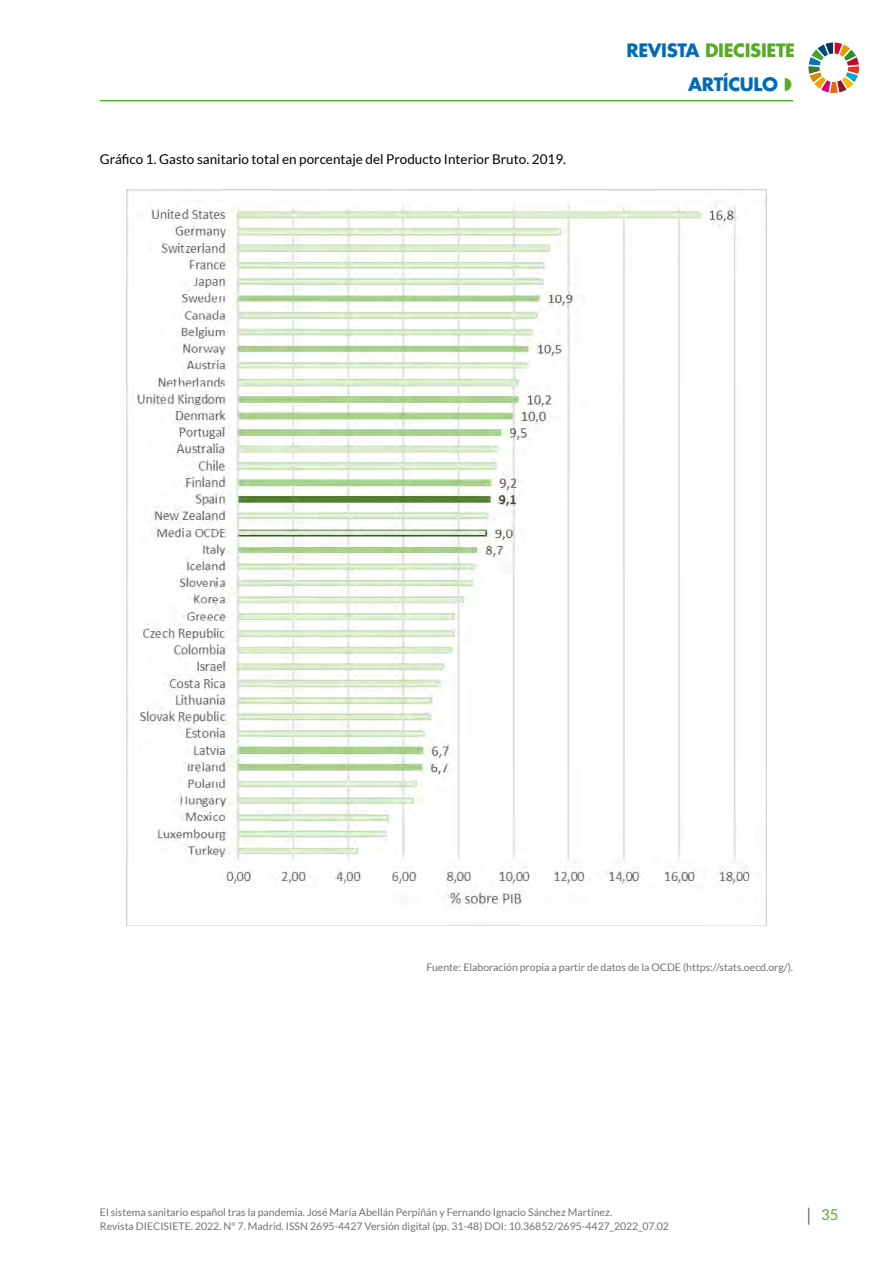
<style>
.page{position:relative;width:893px;height:1263px;background:#fff}
.page>*{position:absolute;margin:0;border:0;box-sizing:border-box;transform-origin:0 0}
.t1{font:700 18px/34px "Futura Std";letter-spacing:-.02em;color:#006cb5}
.t2{font:15px "Lato";color:#57ab27}
.nombre_imagen{font:13.5px "Lato";color:#000}
.creditos_pie_pag_FUE{font:10.5px/13.5px "Lato";color:#707172}
.s1{color:#57ab27}
</style>
<div class="page">
<svg style="left:808px;top:1208px;width:1px;height:17px"></svg>
<hr style="left:100px;top:100px;width:693px;height:1px;background:#57ab27">
<svg style="left:808px;top:43px;width:51px;height:50px"></svg>
<img style="left:127px;top:189px;width:639px;height:737px">
<p class="nombre_imagen" style="left:100px;top:152px;width:468px">Gráfico 1. Gasto sanitario total en porcentaje del Producto Interior Bruto. 2019.</p>
<h1 class="t1" style="left:688px;top:33px;width:109px;text-indent:-62px">REVISTA <span class="s1">DIECISIETE<br></span>ARTÍCULO</h1>
<p class="creditos_pie_pag_FUE" style="left:426px;top:960px;width:368px">Fuente: Elaboración propia a partir de datos de la OCDE (https://stats.oecd.org/).</p>
<p class="creditos_pie_pag_FUE" style="left:100px;top:1205px;width:571px">El sistema sanitario español tras la pandemia. José María Abellán Perpiñán y Fernando Ignacio Sánchez Martínez.<br>Revista DIECISIETE. 2022. Nº 7. Madrid. ISSN 2695-4427 Versión digital (pp. 31-48) DOI: 10.36852/2695-4427_2022_07.02</p>
<h2 class="t2" style="left:821px;top:1206px;width:19px">35</h2>
</div>
